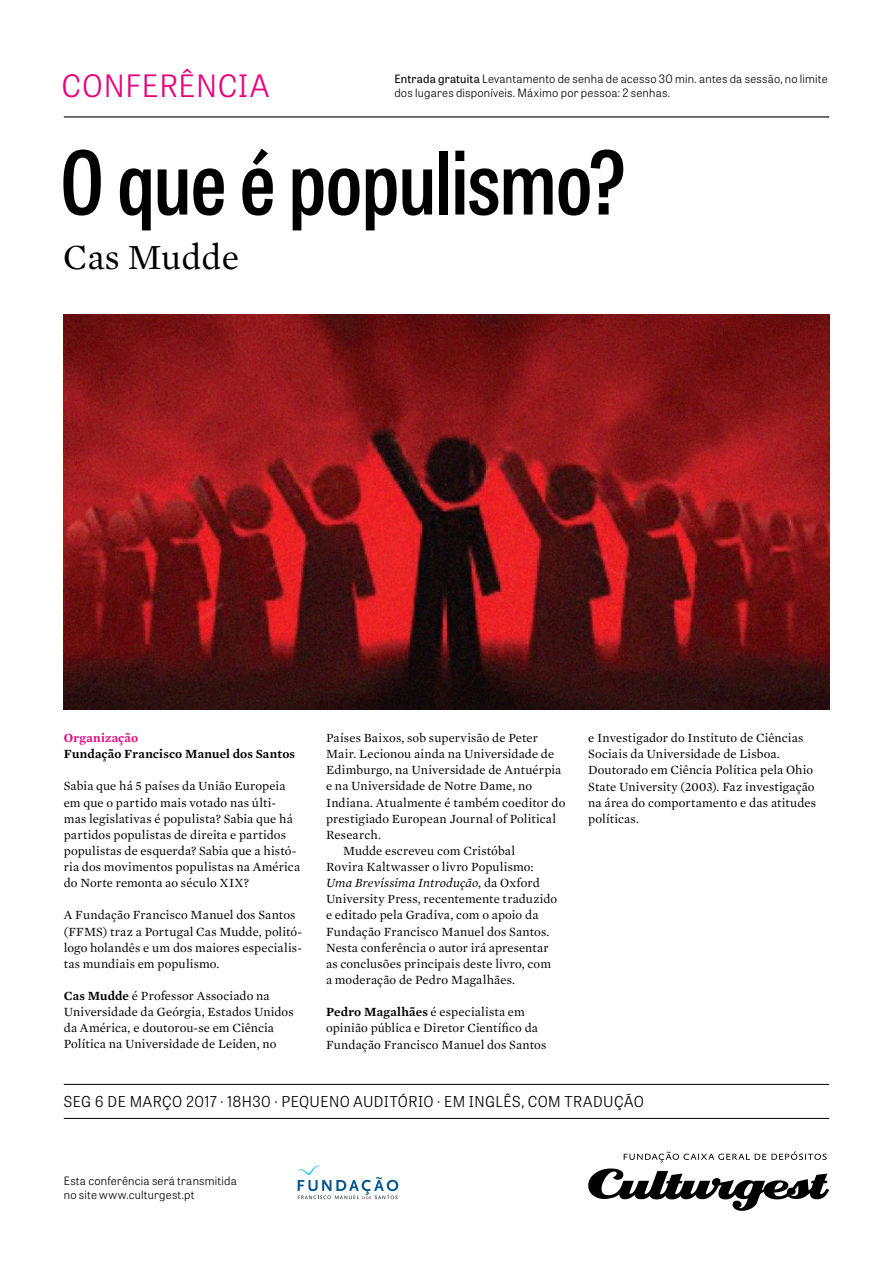
<style>
.page{position:relative;width:893px;height:1263px;background:#fff}
.page>*{position:absolute;margin:0;border:0;box-sizing:border-box;transform-origin:0 0}
.t1{font:600 87px "Tablet Gothic Condensed";letter-spacing:-.01em;color:#000}
.t2{font:36px "Mercury Text G1";color:#000}
.t3{font:300 30.75px "Tablet Gothic";letter-spacing:.02em;color:#e6007d}
.t4{font:300 15px "Tablet Gothic";letter-spacing:.03em;color:#000}
.t5{font:12.75px/16.2px "Mercury Text G1";letter-spacing:.01em;color:#000}
.t6{font:600 12.75px "Mercury Text G1";letter-spacing:.01em;color:#000}
.t7{font:italic 12.75px "Mercury Text G1";letter-spacing:.01em;color:#000}
.t8{font:600 12.75px "Mercury Text G1";letter-spacing:.015em;color:#e6007d}
.t9{font:300 11.55px/14.4px "Tablet Gothic";letter-spacing:.015em;color:#000}
.s1{font-weight:400}
.s2{font-weight:600}
.s3{font-style:normal}
</style>
<div class="page">
<hr style="left:64px;top:116px;width:765px;height:1px;background:#000">
<svg style="left:588px;top:1168px;width:241px;height:43px"></svg>
<svg style="left:624px;top:1151px;width:203px;height:11px"></svg>
<hr style="left:64px;top:1118px;width:765px;height:1px;background:#000">
<hr style="left:64px;top:1084px;width:765px;height:1px;background:#000">
<img style="left:64px;top:314px;width:765px;height:396px">
<svg style="left:298px;top:1165px;width:100px;height:34px"></svg>
<h3 class="t3" style="left:62px;top:65px;width:209px">CONFERÊNCIA</h3>
<p class="t9" style="left:394px;top:71px;width:435px"><span class="s1">Entrada gratuita</span> Levantamento de senha de acesso 30 min. antes da sessão, no limite dos lugares disponíveis. Máximo por pessoa: 2 senhas.</p>
<h1 class="t1" style="left:60px;top:123px;width:569px">O que é populismo?</h1>
<h2 class="t2" style="left:63px;top:231px;width:177px">Cas Mudde</h2>
<p class="t8" style="left:64px;top:728px;width:76px">Organização</p>
<p class="t6" style="left:64px;top:744px;width:233px">Fundação Francisco Manuel dos Santos</p>
<p class="t5" style="left:64px;top:777px;width:238px">Sabia que há 5 países da União Europeia em que o partido mais votado nas últi&shy;mas legislativas é populista? Sabia que há partidos populistas de direita e partidos populistas de esquerda? Sabia que a histó&shy;ria dos movimentos populistas na América do Norte remonta ao século XIX?</p>
<p class="t5" style="left:64px;top:906px;width:240px">A Fundação Francisco Manuel dos Santos (FFMS) traz a Portugal Cas Mudde, politó&shy;logo holandês e um dos maiores especialis&shy;tas mundiais em populismo.</p>
<p class="t5" style="left:64px;top:987px;width:231px"><span class="s2">Cas Mudde</span> é Professor Associado na Universidade da Geórgia, Estados Unidos da América, e doutorou-se em Ciência Política na Universidade de Leiden, no</p>
<p class="t5" style="left:326px;top:729px;width:213px">Países Baixos, sob supervisão de Peter</p>
<p class="t5" style="left:326px;top:745px;width:230px">Mair. Lecionou ainda na Universidade de</p>
<p class="t5" style="left:326px;top:761px;width:237px">Edimburgo, na Universidade de Antuérpia</p>
<p class="t5" style="left:326px;top:777px;width:208px">e na Universidade de Notre Dame, no</p>
<p class="t5" style="left:326px;top:793px;width:241px">Indiana. Atualmente é também coeditor do</p>
<p class="t5" style="left:326px;top:810px;width:232px">prestigiado European Journal of Political</p>
<p class="t5" style="left:326px;top:826px;width:57px">Research.</p>
<p class="t5" style="left:343px;top:842px;width:173px">Mudde escreveu com Cristóbal</p>
<p class="t5" style="left:326px;top:858px;width:209px">Rovira Kaltwasser o livro Populismo:</p>
<p class="t7" style="left:326px;top:874px;width:215px">Uma Brevíssima Introdução<span class="s3">, da Oxford</span></p>
<p class="t5" style="left:326px;top:890px;width:233px">University Press, recentemente traduzido</p>
<p class="t5" style="left:326px;top:906px;width:214px">e editado pela Gradiva, com o apoio da</p>
<p class="t5" style="left:326px;top:922px;width:225px">Fundação Francisco Manuel dos Santos.</p>
<p class="t5" style="left:326px;top:939px;width:224px">Nesta conferência o autor irá apresentar</p>
<p class="t5" style="left:326px;top:955px;width:227px">as conclusões principais deste livro, com</p>
<p class="t5" style="left:326px;top:971px;width:191px">a moderação de Pedro Magalhães.</p>
<p class="t5" style="left:326px;top:1003px;width:222px"><span class="s2">Pedro Magalhães</span> é especialista em opinião pública e Diretor Científico da<br>Fundação Francisco Manuel dos Santos</p>
<p class="t5" style="left:588px;top:729px;width:229px">e Investigador do Instituto de Ciências Sociais da Universidade de Lisboa.<br>Doutorado em Ciência Política pela Ohio State University (2003). Faz investigação na área do comportamento e das atitudes políticas.</p>
<p class="t4" style="left:64px;top:1091px;width:581px">SEG 6 DE MARÇO 2017 · 18H30 · PEQUENO AUDITÓRIO · EM INGLÊS, COM TRADUÇÃO</p>
<p class="t9" style="left:64px;top:1173px;width:175px">Esta conferência será transmitida no site www.culturgest.pt</p>
</div>
